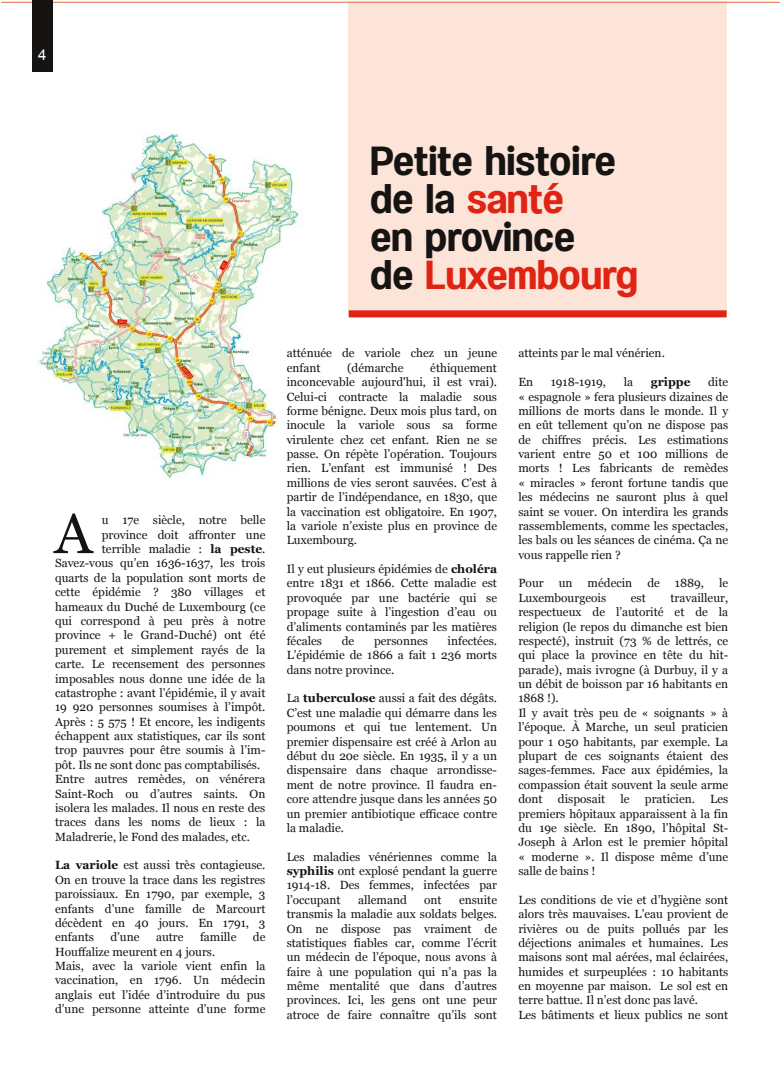
<style>
.page{position:relative;width:780px;height:1088px;background:#fff}
.page>*{position:absolute;margin:0;border:0;box-sizing:border-box;transform-origin:0 0}
.t1{font:56.38px "Georgia";color:#161413}
.t2{font:700 35.62px/38.1px "Specify PERSONAL Normal";color:#161413}
.t3{font:15px "Arial";color:#fff}
.t4{font:11.88px/14.4px "Georgia";color:#161413;text-align:justify}
.t5{font:700 11.88px "Georgia";color:#161413}
.s1{font-weight:700}
.s2{color:#e02414}
</style>
<div class="page">
<div style="left:348px;top:1px;width:378px;height:310px;background:#fce4d8"></div>
<img style="left:38px;top:131px;width:262px;height:348px">
<hr style="left:1px;top:2px;width:779px;height:1px;background:#ed8865">
<div style="left:32px;top:0;width:21px;height:71px;background:#161413"></div>
<div style="left:348px;top:310px;width:378px;height:7px;background:#e02414"></div>
<p class="t3" style="left:38px;top:46px;width:10px">4</p>
<h1 class="t1" style="left:54px;top:501px;width:39px">A</h1>
<p class="t4" style="left:102px;top:513px;width:165px">u 17e siècle, notre belle</p>
<p class="t4" style="left:102px;top:527px;width:165px">province doit affronter une</p>
<p class="t4" style="left:102px;top:542px;width:165px">terrible maladie : <span class="s1">la peste</span>.</p>
<p class="t4" style="left:55px;top:556px;width:212px">Savez-vous qu’en 1636-1637, les trois</p>
<p class="t4" style="left:55px;top:570px;width:212px">quarts de la population sont morts de</p>
<p class="t4" style="left:55px;top:585px;width:212px">cette épidémie ? 380 villages et</p>
<p class="t4" style="left:55px;top:599px;width:212px">hameaux du Duché de Luxembourg (ce</p>
<p class="t4" style="left:55px;top:614px;width:212px">qui correspond à peu près à notre</p>
<p class="t4" style="left:55px;top:628px;width:212px">province + le Grand-Duché) ont été</p>
<p class="t4" style="left:55px;top:642px;width:212px">purement et simplement rayés de la</p>
<p class="t4" style="left:55px;top:657px;width:212px">carte. Le recensement des personnes</p>
<p class="t4" style="left:55px;top:671px;width:212px">imposables nous donne une idée de la</p>
<p class="t4" style="left:55px;top:685px;width:212px">catastrophe : avant l’épidémie, il y avait</p>
<p class="t4" style="left:55px;top:700px;width:212px">19 920 personnes soumises à l’impôt.</p>
<p class="t4" style="left:55px;top:714px;width:212px">Après : 5 575 ! Et encore, les indigents</p>
<p class="t4" style="left:55px;top:729px;width:212px">échappent aux statistiques, car ils sont</p>
<p class="t4" style="left:55px;top:743px;width:212px">trop pauvres pour être soumis à l’im-</p>
<p class="t4" style="left:55px;top:757px;width:207px">pôt. Ils ne sont donc pas comptabilisés.</p>
<p class="t4" style="left:55px;top:772px;width:212px">Entre autres remèdes, on vénérera</p>
<p class="t4" style="left:55px;top:786px;width:212px">Saint-Roch ou d’autres saints. On</p>
<p class="t4" style="left:55px;top:800px;width:212px">isolera les malades. Il nous en reste des</p>
<p class="t4" style="left:55px;top:815px;width:212px">traces dans les noms de lieux : la</p>
<p class="t4" style="left:55px;top:829px;width:196px">Maladrerie, le Fond des malades, etc.</p>
<p class="t4" style="left:55px;top:858px;width:212px"><span class="s1">La variole</span> est aussi très contagieuse.<br>On en trouve la trace dans les registres paroissiaux. En 1790, par exemple, 3 enfants d’une famille de Marcourt décèdent en 40 jours. En 1791, 3 enfants</p>
<p class="t4" style="left:110px;top:930px;width:31px">d’une</p>
<p class="t4" style="left:156px;top:930px;width:29px">autre</p>
<p class="t4" style="left:200px;top:930px;width:38px">famille</p>
<p class="t4" style="left:253px;top:930px;width:14px">de</p>
<p class="t4" style="left:55px;top:944px;width:212px;text-align:left">Houffalize meurent en 4 jours.<br>Mais, avec la variole vient enfin la vaccination, en 1796. Un médecin anglais eut l’idée d’introduire du pus d’une personne atteinte d’une forme</p>
<h2 class="t2" style="left:370px;top:142px;width:269px">Petite histoire de la <span class="s2">santé<br></span>en province<br>de <span class="s2">Luxembourg</span></h2>
<p class="t4" style="left:287px;top:346px;width:212px">atténuée de variole chez un jeune enfant</p>
<p class="t4" style="left:287px;top:360px;width:212px;text-indent:143px">éthiquement inconcevable aujourd'hui, il est vrai).<br>Celui-ci contracte la maladie sous forme bénigne. Deux mois plus tard, on inocule la variole sous sa forme virulente chez cet enfant. Rien ne se passe. On répète l’opération. Toujours rien. L’enfant est immunisé ! Des millions de vies seront sauvées. C’est à partir de l’indépendance, en 1830, que la vaccination est obligatoire. En 1907, la variole n’existe plus en province de Luxembourg.</p>
<p class="t4" style="left:287px;top:562px;width:212px">Il y eut plusieurs épidémies de <span class="s1">choléra </span>entre 1831 et 1866. Cette maladie est provoquée par une bactérie qui se propage suite à l’ingestion d’eau ou d’aliments contaminés par les matières fécales</p>
<p class="t4" style="left:347px;top:360px;width:58px">(démarche</p>
<p class="t4" style="left:287px;top:634px;width:212px;text-indent:161px">infectées.<br>L’épidémie de 1866 a fait 1 236 morts dans notre province.</p>
<p class="t4" style="left:287px;top:691px;width:212px">La <span class="s1">tuberculose</span> aussi a fait des dégâts.<br>C’est une maladie qui démarre dans les poumons et qui tue lentement. Un premier dispensaire est créé à Arlon au début du 20e siècle. En 1935, il y a un dispensaire dans chaque arrondisse&shy;ment de notre province. Il faudra en&shy;core attendre jusque dans les années 50 un premier antibiotique efficace contre la maladie.</p>
<p class="t4" style="left:287px;top:849px;width:212px">Les maladies vénériennes comme la <span class="s1">syphilis</span> ont explosé pendant la guerre 1914-18. Des femmes, infectées par l’occupant</p>
<p class="t4" style="left:342px;top:634px;width:14px">de</p>
<p class="t4" style="left:374px;top:634px;width:55px">personnes</p>
<p class="t4" style="left:358px;top:892px;width:50px">allemand</p>
<p class="t4" style="left:424px;top:892px;width:19px">ont</p>
<p class="t4" style="left:287px;top:892px;width:212px;text-indent:172px">ensuite transmis la maladie aux soldats belges.<br>On ne dispose pas vraiment de statistiques fiables car, comme l’écrit un médecin de l’époque, nous avons à faire à une population qui n’a pas la même mentalité que dans d’autres provinces. Ici, les gens ont une peur atroce de faire connaître qu’ils sont</p>
<p class="t4" style="left:518px;top:346px;width:148px">atteints par le mal vénérien.</p>
<p class="t4" style="left:518px;top:375px;width:16px">En</p>
<p class="t4" style="left:550px;top:375px;width:57px">1918-1919,</p>
<p class="t4" style="left:623px;top:375px;width:11px">la</p>
<p class="t5" style="left:650px;top:375px;width:41px">grippe</p>
<p class="t4" style="left:518px;top:375px;width:211px;text-indent:190px">dite « espagnole » fera plusieurs dizaines de millions de morts dans le monde. Il y en eût tellement qu’on ne dispose pas de chiffres précis. Les estimations varient entre 50 et 100 millions de morts ! Les fabricants de remèdes « miracles » feront fortune tandis que les médecins ne sauront plus à quel saint se vouer. On interdira les grands rassemblements, comme les spectacles, les bals ou les séances de cinéma. Ça ne vous rappelle rien ?</p>
<p class="t4" style="left:518px;top:576px;width:27px">Pour</p>
<p class="t4" style="left:558px;top:576px;width:15px">un</p>
<p class="t4" style="left:587px;top:576px;width:46px">médecin</p>
<p class="t4" style="left:647px;top:576px;width:14px">de</p>
<p class="t4" style="left:675px;top:576px;width:31px">1889,</p>
<p class="t4" style="left:719px;top:576px;width:11px">le</p>
<p class="t4" style="left:518px;top:590px;width:89px">Luxembourgeois</p>
<p class="t4" style="left:630px;top:590px;width:16px">est</p>
<p class="t4" style="left:518px;top:590px;width:211px;text-align:left;text-indent:152px">travailleur, respectueux de l’autorité et de la religion (le repos du dimanche est bien respecté), instruit (73 % de lettrés, ce qui place la province en tête du hit&shy;parade), mais ivrogne (à Durbuy, il y a un débit de boisson par 16 habitants en<br>1868 !).<br>Il y avait très peu de « soignants » à l’époque. À Marche, un seul praticien pour 1 050 habitants, par exemple. La plupart de ces soignants étaient des sages-femmes. Face aux épidémies, la compassion était souvent la seule arme dont</p>
<p class="t4" style="left:558px;top:792px;width:49px">disposait</p>
<p class="t4" style="left:620px;top:792px;width:11px">le</p>
<p class="t4" style="left:645px;top:792px;width:52px">praticien.</p>
<p class="t4" style="left:518px;top:792px;width:211px;text-indent:192px">Les premiers hôpitaux apparaissent à la fin du 19e siècle. En 1890, l’hôpital St-Joseph à Arlon est le premier hôpital « moderne ». Il dispose même d’une salle de bains !</p>
<p class="t4" style="left:518px;top:892px;width:211px;text-align:left">Les conditions de vie et d’hygiène sont alors très mauvaises. L’eau provient de rivières ou de puits pollués par les déjections animales et humaines. Les maisons sont mal aérées, mal éclairées, humides et surpeuplées : 10 habitants en moyenne par maison. Le sol est en terre battue. Il n’est donc pas lavé.<br>Les bâtiments et lieux publics ne sont</p>
</div>
